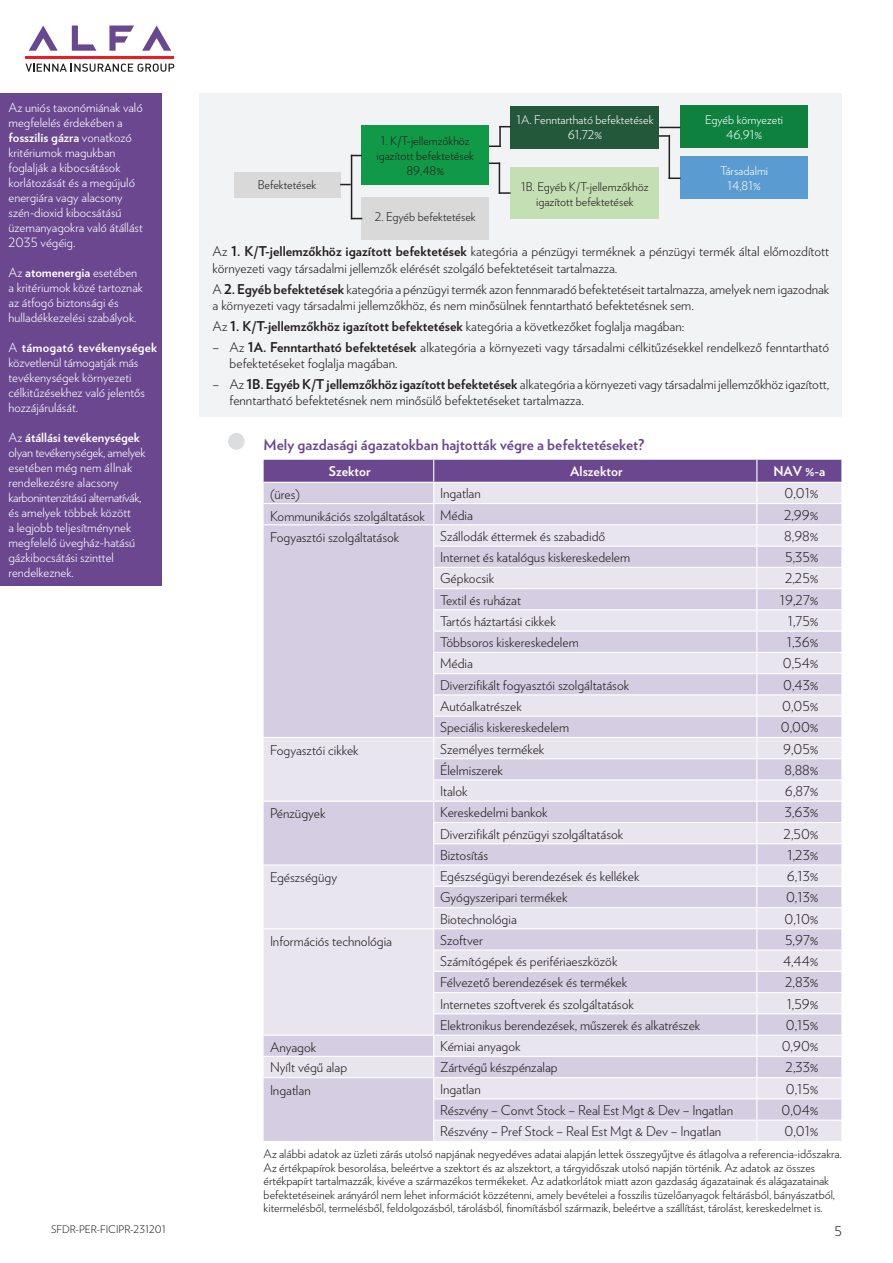
<style>
.page{position:relative;width:893px;height:1263px;background:#fff}
.page>*{position:absolute;margin:0;border:0;box-sizing:border-box;transform-origin:0 0}
.t1{font:700 15px "Verlag";color:#6a478f}
.t2{font:300 13.5px/16.5px "Verlag";color:#231f20}
.t3{font:700 13.5px "Verlag";color:#fff}
.t4{font:300 12.75px/15px "Verlag";color:#fff}
.t5{font:300 12px/13.5px "Verlag";color:#231f20;text-align:center}
.t6{font:300 12px/15px "Verlag";color:#fff;text-align:center}
.t7{font:300 10.5px "Verlag";color:#231f20}
.s1{font-weight:700}
.s2{font-size:51px;color:#dcdddf}
</style>
<div class="page">
<svg style="left:142px;top:26px;width:29px;height:25px"></svg>
<svg style="left:109px;top:26px;width:25px;height:25px"></svg>
<svg style="left:72px;top:26px;width:24px;height:25px"></svg>
<svg style="left:29px;top:26px;width:29px;height:25px"></svg>
<hr style="left:26px;top:56px;width:148px;height:2px;background:#ee1d23">
<svg style="left:26px;top:64px;width:148px;height:8px"></svg>
<div style="left:200px;top:94px;width:642px;height:323px;background:#f2f3f4"></div>
<div style="left:234px;top:172px;width:106px;height:25px;background:#d8d9d8"></div>
<div style="left:680px;top:156px;width:128px;height:43px;background:#5a9bd1"></div>
<div style="left:680px;top:105px;width:128px;height:43px;background:#0e813f"></div>
<div style="left:510px;top:106px;width:149px;height:42px;background:#23583a"></div>
<div style="left:361px;top:197px;width:128px;height:43px;background:#d8d9d8"></div>
<div style="left:361px;top:125px;width:128px;height:60px;background:#109a47"></div>
<div style="left:510px;top:168px;width:149px;height:51px;background:#c4dfb3"></div>
<hr style="left:351px;top:155px;width:1px;height:64px;background:#231f20">
<svg style="left:500px;top:192px;width:10px;height:2px"></svg>
<hr style="left:499px;top:126px;width:2px;height:21px;background:#231f20">
<hr style="left:499px;top:163px;width:1px;height:31px;background:#231f20">
<svg style="left:659px;top:127px;width:21px;height:1px"></svg>
<svg style="left:659px;top:135px;width:10px;height:2px"></svg>
<hr style="left:669px;top:135px;width:1px;height:44px;background:#231f20">
<svg style="left:264px;top:460px;width:578px;height:681px;background:#dcd5e5"></svg>
<div style="left:0;top:94px;width:162px;height:492px;background:#6a478f"></div>
<p class="t4" style="left:9px;top:99px;width:136px">Az uniós taxonómiának való megfelelés érdekében a <span class="s1">fosszilis gázra</span> vonatkozó kritériumok magukban foglalják a kibocsátások korlátozását és a megújuló energiára vagy alacsony szén-dioxid kibocsátású üzemanyagokra való átállást<br>2035 végéig.</p>
<p class="t4" style="left:9px;top:264px;width:136px">Az <span class="s1">atomenergia</span> esetében a kritériumok közé tartoznak az átfogó biztonsági és hulladékkezelési szabályok.</p>
<p class="t4" style="left:9px;top:339px;width:150px">A <span class="s1">támogató tevékenységek </span>közvetlenül támogatják más tevékenységek környezeti célkitűzésekhez való jelentős hozzájárulását.</p>
<p class="t4" style="left:9px;top:429px;width:139px">Az <span class="s1">átállási tevékenységek </span>olyan tevékenységek, amelyek esetében még nem áIInak rendelkezésre aIacsony karbonintenzitású alternatívák, és amelyek többek között<br>a legjobb teljesítménynek megfelelő üvegház-hatású gázkibocsátási szinttel rendelkeznek.</p>
<p class="t6" style="left:516px;top:112px;width:139px">1A. Fenntartható befektetések<br>61,72%</p>
<p class="t6" style="left:705px;top:112px;width:80px">Egyéb környezeti<br>46,91%</p>
<p class="t5" style="left:376px;top:132px;width:99px;line-height:15px">1. K/T-jellemzőkhöz igazított befektetések<br>89,48%</p>
<p class="t6" style="left:720px;top:163px;width:50px">Társadalmi<br>14,81%</p>
<p class="t5" style="left:258px;top:177px;width:60px">Befektetések</p>
<p class="t5" style="left:521px;top:178px;width:129px;line-height:15px">1B. Egyéb K/T-jellemzőkhöz igazított befektetések</p>
<p class="t2" style="left:213px;top:242px;width:618px">Az <span class="s1">1. K/T-jellemzőkhöz igazított befektetések</span> kategória a pénzügyi terméknek a pénzügyi termék által előmozdított környezeti vagy társadalmi jellemzők elérését szolgáló befektetéseit tartalmazza.</p>
<p class="t2" style="left:213px;top:280px;width:618px">A <span class="s1">2. Egyéb befektetések</span> kategória a pénzügyi termék azon fennmaradó befektetéseit tartalmazza, amelyek nem igazodnak a környezeti vagy társadalmi jellemzőkhöz, és nem minősülnek fenntartható befektetésnek sem.</p>
<p class="t2" style="left:213px;top:317px;width:473px">Az <span class="s1">1. K/T-jellemzőkhöz igazított befektetések</span> kategória a következőket foglalja magában:</p>
<p class="t2" style="left:230px;top:338px;width:601px;text-indent:-17px">– Az <span class="s1">1A. Fenntartható befektetések</span> aIkategória a környezeti vagy társadalmi célkitűzésekkel rendelkező fenntartható befektetéseket foglalja magában.</p>
<p class="t2" style="left:230px;top:375px;width:601px;text-indent:-17px">– Az <span class="s1">1B. Egyéb K/T jellemzőkhöz igazított befektetések</span> aIkategória a környezeti vagy társadalmi jellemzőkhöz igazított, fenntartható befektetésnek nem minősülő befektetéseket tartalmazza.</p>
<p class="t1" style="left:225px;top:432px;width:420px"><span class="s2">•</span> Mely gazdasági ágazatokban hajtották végre a befektetéseket?</p>
<p class="t3" style="left:329px;top:461px;width:43px">Szektor</p>
<p class="t3" style="left:570px;top:461px;width:54px">Alszektor</p>
<p class="t3" style="left:773px;top:461px;width:54px">NAV %-a</p>
<p class="t2" style="left:270px;top:486px;width:32px">(üres)</p>
<p class="t2" style="left:440px;top:484px;width:42px">Ingatlan</p>
<p class="t2" style="left:784px;top:484px;width:36px">0,01%</p>
<p class="t2" style="left:270px;top:507px;width:204px">Kommunikációs szolgáltatások Média</p>
<p class="t2" style="left:784px;top:506px;width:36px">2,99%</p>
<p class="t2" style="left:270px;top:528px;width:131px">Fogyasztói szolgáltatások</p>
<p class="t2" style="left:440px;top:527px;width:167px">Szállodák éttermek és szabadidő</p>
<p class="t2" style="left:784px;top:527px;width:36px">8,98%</p>
<p class="t2" style="left:440px;top:548px;width:192px">Internet és katalógus kiskereskedelem</p>
<p class="t2" style="left:785px;top:548px;width:35px">5,35%</p>
<p class="t2" style="left:440px;top:569px;width:55px">Gépkocsik</p>
<p class="t2" style="left:785px;top:569px;width:35px">2,25%</p>
<p class="t2" style="left:440px;top:591px;width:82px">Textil és ruházat</p>
<p class="t2" style="left:780px;top:591px;width:40px">19,27%</p>
<p class="t2" style="left:440px;top:612px;width:117px">Tartós háztartási cikkek</p>
<p class="t2" style="left:788px;top:612px;width:32px">1,75%</p>
<p class="t2" style="left:440px;top:633px;width:140px">Többsoros kiskereskedelem</p>
<p class="t2" style="left:787px;top:633px;width:33px">1,36%</p>
<p class="t2" style="left:440px;top:655px;width:34px">Média</p>
<p class="t2" style="left:783px;top:655px;width:37px">0,54%</p>
<p class="t2" style="left:440px;top:676px;width:191px">Diverzifikált fogyasztói szolgáltatások</p>
<p class="t2" style="left:783px;top:676px;width:37px">0,43%</p>
<p class="t2" style="left:440px;top:697px;width:83px">Autóalkatrészek</p>
<p class="t2" style="left:782px;top:697px;width:38px">0,05%</p>
<p class="t2" style="left:440px;top:718px;width:131px">Speciális kiskereskedelem</p>
<p class="t2" style="left:781px;top:718px;width:39px">0,00%</p>
<p class="t2" style="left:270px;top:741px;width:90px">Fogyasztói cikkek</p>
<p class="t2" style="left:440px;top:740px;width:106px">Személyes termékek</p>
<p class="t2" style="left:783px;top:740px;width:37px">9,05%</p>
<p class="t2" style="left:440px;top:761px;width:64px">Élelmiszerek</p>
<p class="t2" style="left:785px;top:761px;width:35px">8,88%</p>
<p class="t2" style="left:440px;top:782px;width:29px">Italok</p>
<p class="t2" style="left:785px;top:782px;width:35px">6,87%</p>
<p class="t2" style="left:270px;top:804px;width:57px">Pénzügyek</p>
<p class="t2" style="left:440px;top:803px;width:109px">Kereskedelmi bankok</p>
<p class="t2" style="left:785px;top:803px;width:35px">3,63%</p>
<p class="t2" style="left:440px;top:825px;width:185px">Diverzifikált pénzügyi szolgáltatások</p>
<p class="t2" style="left:784px;top:825px;width:36px">2,50%</p>
<p class="t2" style="left:440px;top:846px;width:50px">Biztosítás</p>
<p class="t2" style="left:787px;top:846px;width:33px">1,23%</p>
<p class="t2" style="left:270px;top:868px;width:69px">Egészségügy</p>
<p class="t2" style="left:440px;top:867px;width:201px">Egészségügyi berendezések és kellékek</p>
<p class="t2" style="left:787px;top:867px;width:33px">6,13%</p>
<p class="t2" style="left:440px;top:888px;width:129px">Gyógyszeripari termékek</p>
<p class="t2" style="left:786px;top:888px;width:34px">0,13%</p>
<p class="t2" style="left:440px;top:910px;width:78px">Biotechnológia</p>
<p class="t2" style="left:784px;top:910px;width:36px">0,10%</p>
<p class="t2" style="left:270px;top:932px;width:124px">Információs technológia</p>
<p class="t2" style="left:440px;top:931px;width:44px">Szoftver</p>
<p class="t2" style="left:785px;top:931px;width:35px">5,97%</p>
<p class="t2" style="left:440px;top:952px;width:179px">Számítógépek és perifériaeszközök</p>
<p class="t2" style="left:783px;top:952px;width:37px">4,44%</p>
<p class="t2" style="left:440px;top:973px;width:189px">Félvezető berendezések és termékek</p>
<p class="t2" style="left:785px;top:973px;width:35px">2,83%</p>
<p class="t2" style="left:440px;top:995px;width:195px">Internetes szoftverek és szolgáltatások</p>
<p class="t2" style="left:787px;top:995px;width:33px">1,59%</p>
<p class="t2" style="left:440px;top:1016px;width:262px">Elektronikus berendezések, műszerek és alkatrészek</p>
<p class="t2" style="left:786px;top:1016px;width:34px">0,15%</p>
<p class="t2" style="left:270px;top:1038px;width:48px">Anyagok</p>
<p class="t2" style="left:440px;top:1037px;width:82px">Kémiai anyagok</p>
<p class="t2" style="left:782px;top:1037px;width:38px">0,90%</p>
<p class="t2" style="left:270px;top:1058px;width:79px">Nyílt végű alap</p>
<p class="t2" style="left:440px;top:1058px;width:119px">Zártvégű készpénzalap</p>
<p class="t2" style="left:785px;top:1058px;width:35px">2,33%</p>
<p class="t2" style="left:270px;top:1081px;width:42px">Ingatlan</p>
<p class="t2" style="left:440px;top:1080px;width:42px">Ingatlan</p>
<p class="t2" style="left:786px;top:1080px;width:34px">0,15%</p>
<p class="t2" style="left:440px;top:1101px;width:295px">Részvény – Convt Stock – Real Est Mgt &amp; Dev – Ingatlan</p>
<p class="t2" style="left:782px;top:1101px;width:38px">0,04%</p>
<p class="t2" style="left:440px;top:1122px;width:283px">Részvény – Pref Stock – Real Est Mgt &amp; Dev – Ingatlan</p>
<p class="t2" style="left:784px;top:1122px;width:36px">0,01%</p>
<p class="t5" style="left:264px;top:1146px;width:580px;text-align:left">Az alábbi adatok az üzleti zárás utolsó napjának negyedéves adatai alapján lettek összegyűjtve és átlagolva a referencia-időszakra.<br>Az értékpapírok besorolása, beleértve a szektort és az alszektort, a tárgyidőszak utolsó napján történik. Az adatok az összes értékpapírt tartalmazzák, kivéve a származékos termékeket. Az adatkorlátok miatt azon gazdaság ágazatainak és alágazatainak befektetéseinek arányáról nem lehet információt közzétenni, amely bevételei a fosszilis tüzelőanyagok feltárásból, bányászatból, kitermelésből, termelésből, feldolgozásból, tárolásból, finomításból származik, beleértve a szállítást, tárolást, kereskedelmet is.</p>
<p class="t5" style="left:375px;top:210px;width:102px">2. Egyéb befektetések</p>
<p class="t7" style="left:51px;top:1221px;width:116px">SFDR-PER-FICIPR-231201</p>
<p class="t2" style="left:834px;top:1222px;width:9px">5</p>
</div>
